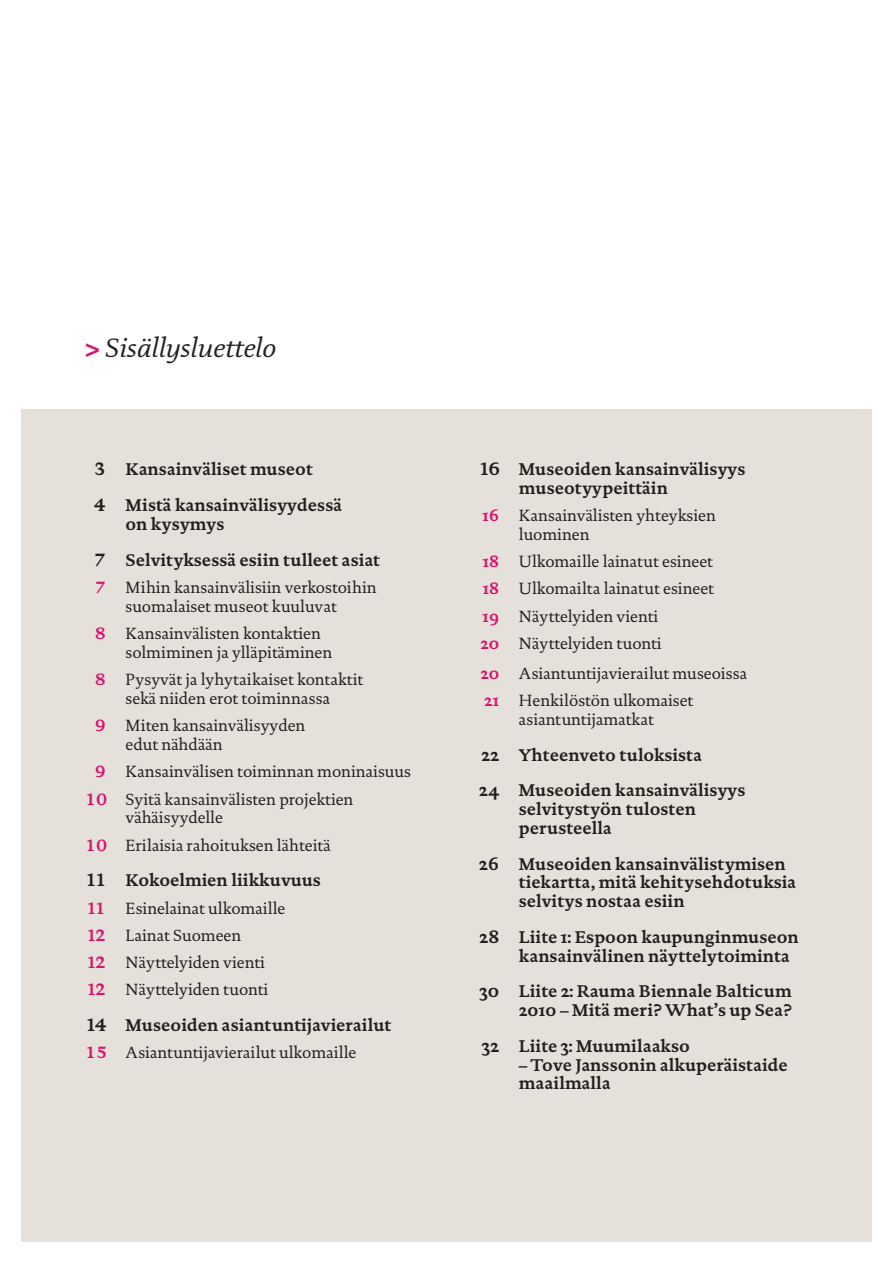
<style>
.page{position:relative;width:893px;height:1263px;background:#fff}
.page>*{position:absolute;margin:0;border:0;box-sizing:border-box;transform-origin:0 0}
.t1{font:italic 27px "DTL Documenta T";color:#231f20}
.t2{font:700 17.25px/18.8px "DTL Documenta ST";color:#231f20}
.t3{font:16.5px/27.3px "DTL Documenta ST";color:#231f20}
.s1{font-family:"DTL Documenta ST";font-weight:700;font-style:normal;color:#d9136e}
.s2{font-family:"DTL Documenta T";font-size:18px}
.s3{font-family:"DTL Documenta T";font-weight:700;color:#d9136e}
.s4{font-weight:700;color:#d9136e}
.s5{font-size:18px}
</style>
<div class="page">
<div style="left:21px;top:409px;width:851px;height:833px;background:#e6e0da"></div>
<h1 class="t1" style="left:85px;top:331px;width:193px"><span class="s1">&gt;</span> Sisällysluettelo</h1>
<p class="t2" style="left:94px;top:450px;width:250px;line-height:36.5px"><span class="s2">3</span> Kansainväliset museot<br><span class="s2">4</span> Mistä kansainvälisyydessä</p>
<p class="t2" style="left:94px;top:506px;width:288px;line-height:35.7px;text-indent:32px">on kysymys<br><span class="s2">7</span> Selvityksessä esiin tulleet asiat</p>
<p class="t3" style="left:95px;top:578px;width:283px;line-height:18.8px;text-align:center"><span class="s3">7</span> Mihin kansainvälisiin verkostoihin suomalaiset museot kuuluvat</p>
<p class="t3" style="left:126px;top:624px;width:208px;line-height:18.8px;text-indent:-31px"><span class="s3">8</span> Kansainvälisten kontaktien solmiminen ja ylläpitäminen</p>
<p class="t3" style="left:95px;top:670px;width:270px;line-height:18.8px;text-align:center"><span class="s3">8</span> Pysyvät ja lyhytaikaiset kontaktit sekä niiden erot toiminnassa</p>
<p class="t3" style="left:126px;top:716px;width:181px;line-height:18.8px;text-indent:-31px"><span class="s3">9</span> Miten kansainvälisyyden edut nähdään</p>
<p class="t3" style="left:85px;top:758px;width:328px;text-indent:10px"><span class="s3">9</span> Kansainvälisen toiminnan moninaisuus<br><span class="s3">10</span> Syitä kansainvälisten projektien</p>
<p class="t3" style="left:85px;top:804px;width:247px;text-indent:41px">vähäisyydelle<br><span class="s3">10</span> Erilaisia rahoituksen lähteitä</p>
<p class="t2" style="left:85px;top:871px;width:237px"><span class="s2">11</span> Kokoelmien liikkuvuus</p>
<p class="t3" style="left:86px;top:894px;width:201px"><span class="s3">11</span> Esinelainat ulkomaille<br><span class="s3">12</span> Lainat Suomeen<br><span class="s3">12</span> Näyttelyiden vienti<br><span class="s3">12</span> Näyttelyiden tuonti</p>
<p class="t2" style="left:85px;top:1015px;width:308px"><span class="s2">14</span> Museoiden asiantuntijavierailut</p>
<p class="t3" style="left:85px;top:1039px;width:273px"><span class="s3">15</span> Asiantuntijavierailut ulkomaille</p>
<p class="t2" style="left:519px;top:459px;width:228px;text-indent:-40px"><span class="s2">16</span> Museoiden kansainvälisyys museotyypeittäin</p>
<p class="t3" style="left:519px;top:506px;width:199px;line-height:18.8px;text-indent:-37px"><span class="s4">16</span> Kansainvälisten yhteyksien luominen</p>
<p class="t3" style="left:480px;top:548px;width:235px"><span class="s4">18</span> Ulkomaille lainatut esineet<br><span class="s4">18</span> Ulkomailta lainatut esineet<br><span class="s4">19</span> Näyttelyiden vienti<br><span class="s4">20</span> Näyttelyiden tuonti</p>
<p class="t3" style="left:480px;top:659px;width:268px"><span class="s4">20</span> Asiantuntijavierailut museoissa<br><span class="s4">21</span> Henkilöstön ulkomaiset</p>
<p class="t3" style="left:519px;top:705px;width:136px">asiantuntijamatkat</p>
<p class="t2" style="left:479px;top:736px;width:268px;line-height:35.7px"><span class="s5">22</span> Yhteenveto tuloksista<br><span class="s5">24</span> Museoiden kansainvälisyys</p>
<p class="t2" style="left:519px;top:799px;width:179px">selvitystyön tulosten perusteella</p>
<p class="t2" style="left:519px;top:854px;width:279px;text-indent:-40px"><span class="s5">26</span> Museoiden kansainvälistymisen tiekartta, mitä kehitysehdotuksia selvitys nostaa esiin</p>
<p class="t2" style="left:519px;top:927px;width:282px;text-indent:-40px"><span class="s5">28</span> Liite 1: Espoon kaupunginmuseon kansainvälinen näyttelytoiminta</p>
<p class="t2" style="left:479px;top:982px;width:314px;text-align:right"><span class="s5">30</span> Liite 2: Rauma Biennale Balticum<br>2010 – Mitä meri? What’s up Sea?</p>
<p class="t2" style="left:482px;top:1036px;width:209px"><span class="s5">32</span> Liite 3: Muumilaakso</p>
<p class="t2" style="left:519px;top:1055px;width:270px">– Tove Janssonin alkuperäistaide maailmalla</p>
</div>
